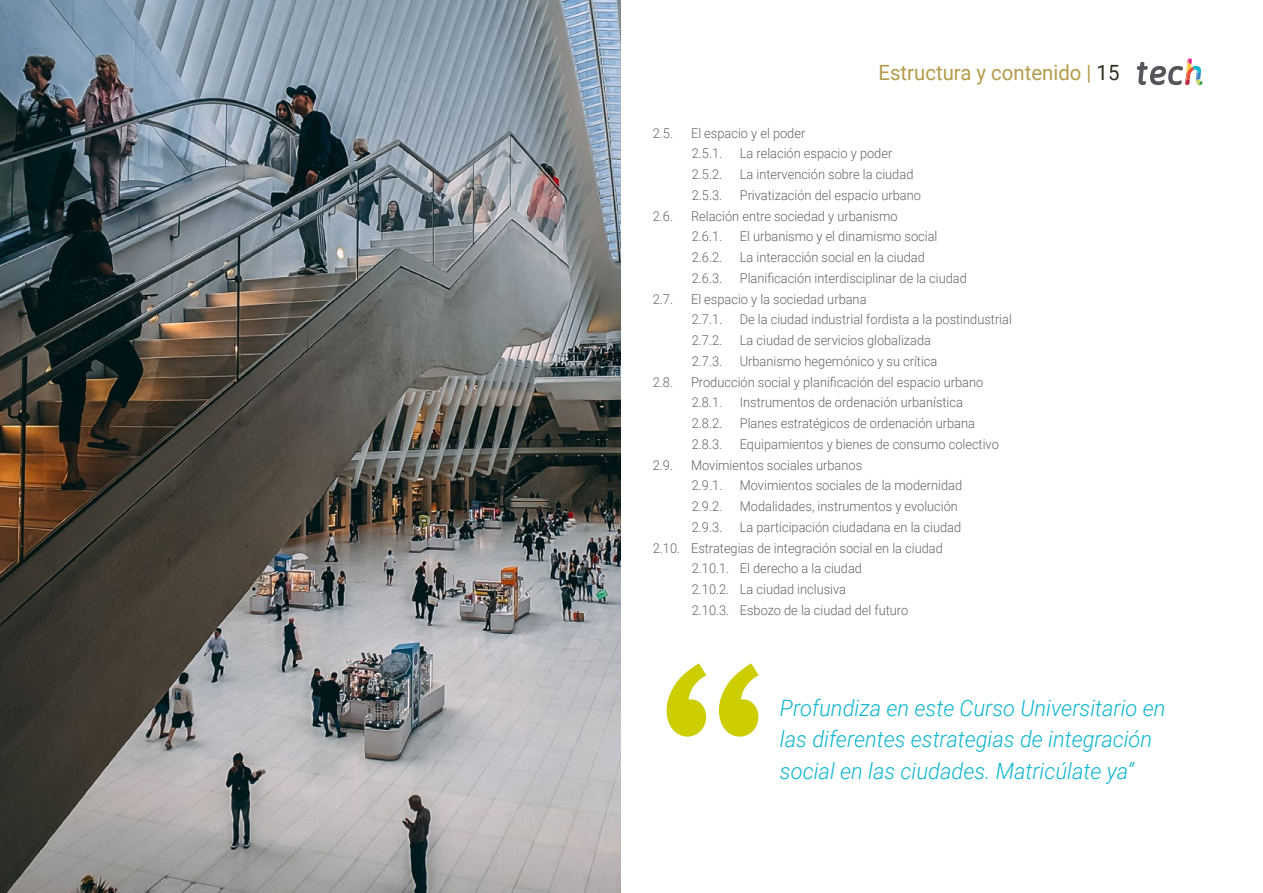
<style>
.page{position:relative;width:1263px;height:893px;background:#fff}
.page>*{position:absolute;margin:0;border:0;box-sizing:border-box;transform-origin:0 0}
.t1{font:italic 300 22.5px/31.5px "Roboto";color:#0fb6cf}
.t2{font:21px "Roboto";color:#b49c4b}
.t3{font:300 13.5px/20.7px "Roboto";color:#61646a;scale:.95 1}
.s1{color:#312e20}
</style>
<div class="page">
<svg style="left:1137px;top:58px;width:65px;height:28px"></svg>
<img style="left:0;top:0;width:621px;height:893px">
<svg style="left:666px;top:663px;width:93px;height:74px"></svg>
<h2 class="t2" style="left:878px;top:57px;width:242px">Estructura y contenido | <span class="s1">15</span></h2>
<p class="t3" style="left:653px;top:122px;width:23px">2.5.</p>
<p class="t3" style="left:691px;top:122px;width:122px">El espacio y el poder<br>2.5.1.</p>
<p class="t3" style="left:740px;top:143px;width:162px">La relación espacio y poder</p>
<p class="t3" style="left:692px;top:164px;width:34px">2.5.2.</p>
<p class="t3" style="left:740px;top:164px;width:184px">La intervención sobre la ciudad</p>
<p class="t3" style="left:692px;top:184px;width:34px">2.5.3.</p>
<p class="t3" style="left:740px;top:184px;width:192px">Privatización del espacio urbano</p>
<p class="t3" style="left:653px;top:205px;width:23px">2.6.</p>
<p class="t3" style="left:691px;top:205px;width:219px">Relación entre sociedad y urbanismo<br>2.6.1.</p>
<p class="t3" style="left:740px;top:226px;width:210px">El urbanismo y el dinamismo social</p>
<p class="t3" style="left:692px;top:247px;width:34px">2.6.2.</p>
<p class="t3" style="left:740px;top:247px;width:196px">La interacción social en la ciudad</p>
<p class="t3" style="left:692px;top:267px;width:34px">2.6.3.</p>
<p class="t3" style="left:740px;top:267px;width:241px">Planificación interdisciplinar de la ciudad</p>
<p class="t3" style="left:653px;top:288px;width:23px">2.7.</p>
<p class="t3" style="left:691px;top:288px;width:186px">El espacio y la sociedad urbana<br>2.7.1.</p>
<p class="t3" style="left:740px;top:309px;width:288px">De la ciudad industrial fordista a la postindustrial</p>
<p class="t3" style="left:692px;top:330px;width:34px">2.7.2.</p>
<p class="t3" style="left:740px;top:330px;width:203px">La ciudad de servicios globalizada</p>
<p class="t3" style="left:692px;top:350px;width:34px">2.7.3.</p>
<p class="t3" style="left:740px;top:350px;width:210px">Urbanismo hegemónico y su crítica</p>
<p class="t3" style="left:653px;top:371px;width:23px">2.8.</p>
<p class="t3" style="left:691px;top:371px;width:309px">Producción social y planificación del espacio urbano<br>2.8.1.</p>
<p class="t3" style="left:740px;top:392px;width:236px">Instrumentos de ordenación urbanística</p>
<p class="t3" style="left:692px;top:413px;width:34px">2.8.2.</p>
<p class="t3" style="left:740px;top:413px;width:249px">Planes estratégicos de ordenación urbana</p>
<p class="t3" style="left:692px;top:433px;width:34px">2.8.3.</p>
<p class="t3" style="left:740px;top:433px;width:274px">Equipamientos y bienes de consumo colectivo</p>
<p class="t3" style="left:653px;top:454px;width:23px">2.9.</p>
<p class="t3" style="left:691px;top:454px;width:182px">Movimientos sociales urbanos<br>2.9.1.</p>
<p class="t3" style="left:740px;top:475px;width:236px">Movimientos sociales de la modernidad</p>
<p class="t3" style="left:692px;top:496px;width:34px">2.9.2.</p>
<p class="t3" style="left:740px;top:496px;width:231px">Modalidades, instrumentos y evolución</p>
<p class="t3" style="left:692px;top:516px;width:34px">2.9.3.</p>
<p class="t3" style="left:740px;top:516px;width:235px">La participación ciudadana en la ciudad</p>
<p class="t3" style="left:653px;top:537px;width:307px">2.10. Estrategias de integración social en la ciudad</p>
<p class="t3" style="left:692px;top:558px;width:181px">2.10.1. El derecho a la ciudad</p>
<p class="t3" style="left:692px;top:579px;width:164px">2.10.2. La ciudad inclusiva</p>
<p class="t3" style="left:692px;top:599px;width:229px">2.10.3. Esbozo de la ciudad del futuro</p>
<h1 class="t1" style="left:780px;top:691px;width:387px">Profundiza en este Curso Universitario en las diferentes estrategias de integración social en las ciudades. Matricúlate ya”</h1>
</div>
